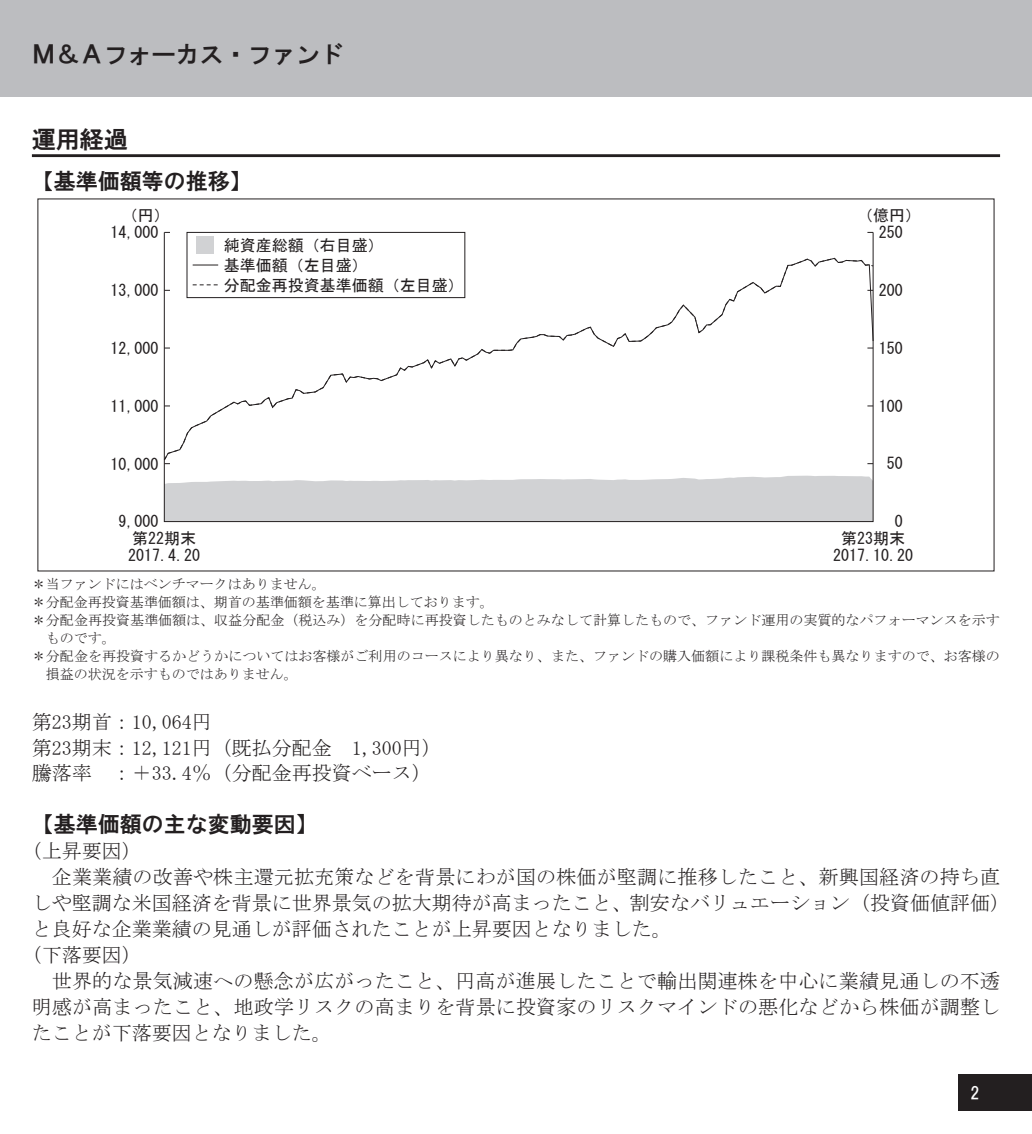
<style>
.page{position:relative;width:1032px;height:1134px;background:#fff}
.page>*{position:absolute;margin:0;border:0;box-sizing:border-box;transform-origin:0 0}
.t1{font:24px "HGS Gothic E";color:#231f20}
.t2{font:22px "HGS Gothic E";color:#231f20}
.t3{font:20px/25.6px "MS Mincho";letter-spacing:.01em;color:#231f20}
.t4{font:16.6px "HGS Gothic E";color:#fff}
.t5{font:16px/17px "MS Gothic";color:#231f20}
.t6{font:14px "MS Mincho";color:#231f20}
</style>
<div class="page">
<div style="left:958px;top:1074px;width:74px;height:37px;background:#231f20"></div>
<div style="left:0;top:0;width:1032px;height:96px;background:#bcbdc0"></div>
<hr style="left:32px;top:154px;width:968px;height:3px;background:#231f20">
<svg style="left:166px;top:476px;width:705px;height:44px;background:#d4d5d7"></svg>
<svg style="left:163px;top:257px;width:711px;height:204px"></svg>
<div style="left:187px;top:232px;width:278px;height:66px;background:#fff"></div>
<div style="left:186px;top:232px;width:279px;height:66px;border:1px solid #231f20"></div>
<div style="left:197px;top:237px;width:17px;height:17px;background:#d1d2d4"></div>
<svg style="left:193px;top:264px;width:25px;height:1px"></svg>
<svg style="left:193px;top:284px;width:25px;height:1px"></svg>
<p class="t1" style="left:32px;top:42px;width:314px">Ｍ＆Ａフォーカス・ファンド</p>
<p class="t1" style="left:32px;top:127px;width:97px">運用経過</p>
<p class="t2" style="left:32px;top:170px;width:221px">【基準価額等の推移】</p>
<p class="t5" style="left:122px;top:206px;width:50px">（円）</p>
<p class="t5" style="left:857px;top:206px;width:65px">（億円）</p>
<p class="t5" style="left:111px;top:224px;width:50px">14,000</p>
<p class="t5" style="left:879px;top:224px;width:25px">250</p>
<p class="t5" style="left:224px;top:235px;width:241px;line-height:19.8px">純資産総額（右目盛）<br>基準価額（左目盛）<br>分配金再投資基準価額（左目盛）</p>
<p class="t5" style="left:879px;top:282px;width:25px">200</p>
<p class="t5" style="left:111px;top:282px;width:50px">13,000</p>
<p class="t5" style="left:111px;top:340px;width:50px">12,000</p>
<p class="t5" style="left:879px;top:340px;width:25px">150</p>
<p class="t5" style="left:111px;top:397px;width:50px">11,000</p>
<p class="t5" style="left:879px;top:397px;width:25px">100</p>
<p class="t5" style="left:111px;top:455px;width:50px">10,000</p>
<p class="t5" style="left:887px;top:455px;width:17px">50</p>
<p class="t5" style="left:895px;top:513px;width:9px">0</p>
<p class="t5" style="left:119px;top:513px;width:41px">9,000</p>
<p class="t5" style="left:128px;top:529px;width:73px">第22期末<br>2017.4.20</p>
<p class="t5" style="left:833px;top:529px;width:81px;text-align:center">第23期末<br>2017.10.20</p>
<p class="t6" style="left:32px;top:577px;width:296px">＊当ファンドにはベンチマークはありません。</p>
<p class="t6" style="left:32px;top:595px;width:464px">＊分配金再投資基準価額は、期首の基準価額を基準に算出しております。</p>
<p class="t6" style="left:32px;top:613px;width:969px">＊分配金再投資基準価額は、収益分配金（税込み）を分配時に再投資したものとみなして計算したもので、ファンド運用の実質的なパフォーマンスを示す</p>
<p class="t6" style="left:46px;top:631px;width:71px">ものです。</p>
<p class="t6" style="left:32px;top:649px;width:969px">＊分配金を再投資するかどうかについてはお客様がご利用のコースにより異なり、また、ファンドの購入価額により課税条件も異なりますので、お客様の</p>
<p class="t6" style="left:46px;top:667px;width:253px">損益の状況を示すものではありません。</p>
<p class="t3" style="left:32px;top:709px;width:412px">第23期首：10,064円<br>第23期末：12,121円（既払分配金　1,300円）騰落率 ：＋33.4％（分配金再投資ベース）</p>
<p class="t2" style="left:32px;top:813px;width:287px">【基準価額の主な変動要因】</p>
<p class="t3" style="left:22px;top:838px;width:122px">（上昇要因）</p>
<p class="t3" style="left:52px;top:864px;width:950px">企業業績の改善や株主還元拡充策などを背景にわが国の株価が堅調に推移したこと、新興国経済の持ち直</p>
<p class="t3" style="left:32px;top:890px;width:980px">しや堅調な米国経済を背景に世界景気の拡大期待が高まったこと、割安なバリュエーション（投資価値評価）</p>
<p class="t3" style="left:32px;top:916px;width:641px">と良好な企業業績の見通しが評価されたことが上昇要因となりました。</p>
<p class="t3" style="left:22px;top:942px;width:122px">（下落要因）</p>
<p class="t3" style="left:52px;top:968px;width:950px">世界的な景気減速への懸念が広がったこと、円高が進展したことで輸出関連株を中心に業績見通しの不透</p>
<p class="t3" style="left:32px;top:994px;width:970px">明感が高まったこと、地政学リスクの高まりを背景に投資家のリスクマインドの悪化などから株価が調整し</p>
<p class="t3" style="left:32px;top:1020px;width:301px">たことが下落要因となりました。</p>
<p class="t4" style="left:970px;top:1085px;width:11px">2</p>
</div>
